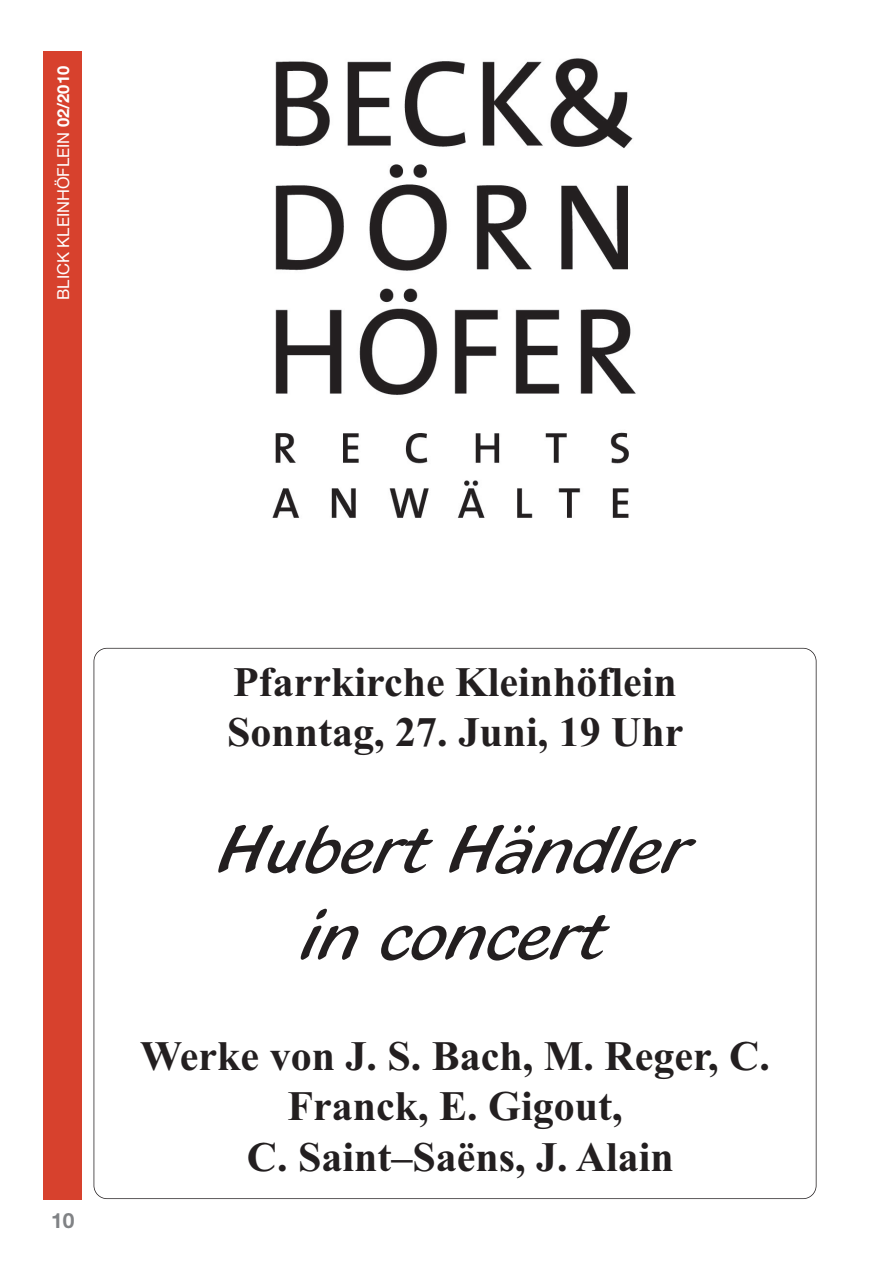
<style>
.page{position:relative;width:893px;height:1263px;background:#fff}
.page>*{position:absolute;margin:0;border:0;box-sizing:border-box;transform-origin:0 0}
.t1{font:72px/86.4px "Blacklight D";color:#231f20;text-align:center}
.t2{font:700 42px/50.4px "Times New Roman";color:#231f20}
.t3{font:700 21px "Helvetica Neue";color:#808285}
.t4{font:16.5px "Helvetica Neue";color:#fff}
.s1{font-weight:700}
</style>
<div class="page">
<div style="left:44px;top:51px;width:38px;height:1148px;background:#d7412d"></div>
<img style="left:272px;top:58px;width:364px;height:460px">
<p class="t4" style="left:57px;top:300px;width:235px;rotate:-90deg">BLICK KLEINHÖFLEIN <span class="s1">02/2010</span></p>
<p class="t3" style="left:51px;top:1213px;width:25px">10</p>
<p class="t2" style="left:227px;top:661px;width:458px">Pfarrkirche Kleinhöflein<br>Sonntag, 27. Juni, 19 Uhr</p>
<h1 class="t1" style="left:220px;top:805px;width:472px">Hubert Händler in concert</h1>
<p class="t2" style="left:140px;top:1035px;width:631px;text-align:center">Werke von J. S. Bach, M. Reger, C.<br>Franck, E. Gigout,<br>C. Saint–Saёns, J. Alain</p>
</div>
